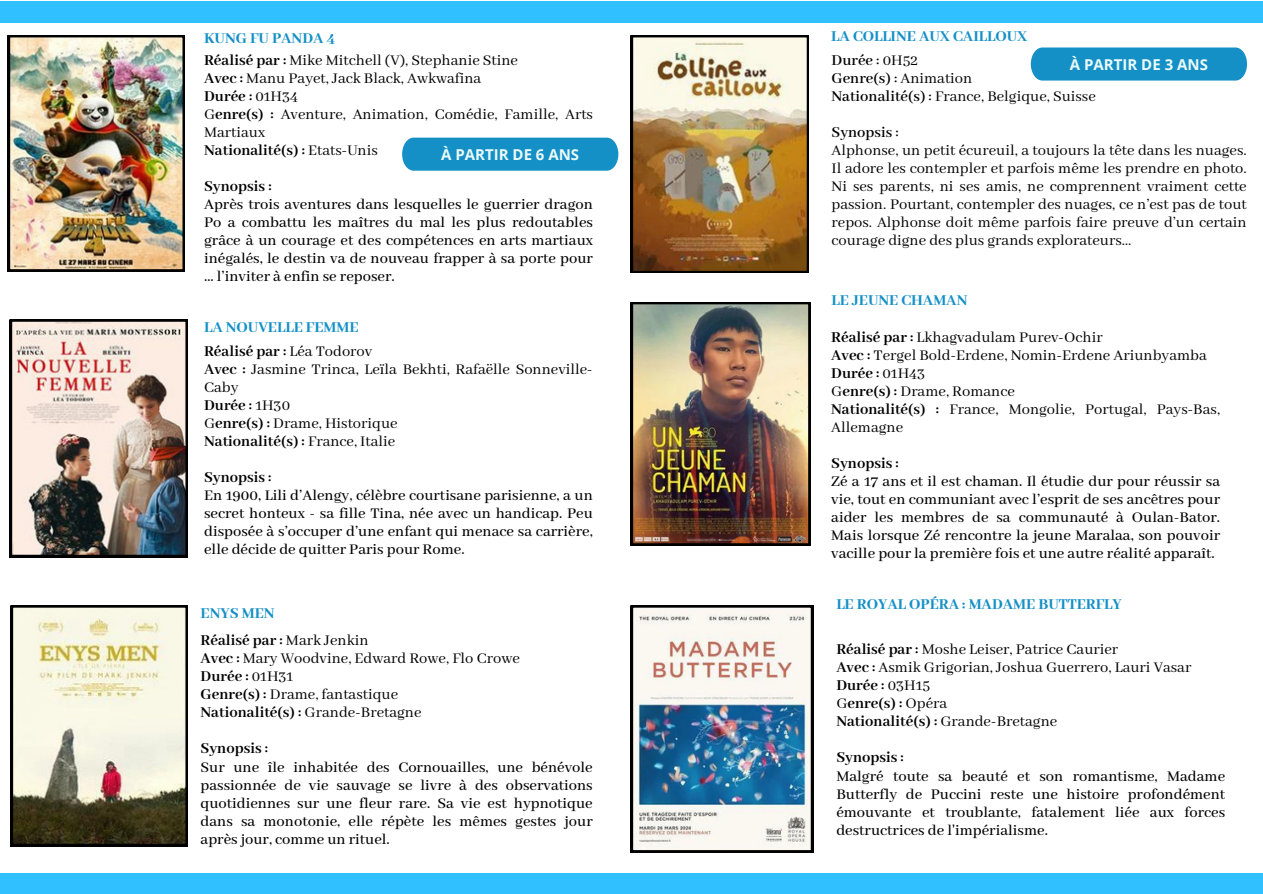
<style>
.page{position:relative;width:1263px;height:894px;background:#fff}
.page>*{position:absolute;margin:0;border:0;box-sizing:border-box;transform-origin:0 0}
.t1{font:500 16.5px/18px "Abhaya Libre";color:#000}
.t2{font:16.5px/18px "Abhaya Libre";color:#000}
.t3{font:700 16.5px "Abhaya Libre";color:#000}
.t4{font:800 16.5px "Abhaya Libre";color:#1590c6}
.t5{font:600 16.5px "Abhaya Libre";color:#000}
.t6{font:700 15px "Open Sans";color:#eafafb}
.s1{font-weight:700}
.s2{font-weight:400}
.s3{font-weight:600}
</style>
<div class="page">
<div style="left:0;top:1px;width:1263px;height:22px;background:#30bfff"></div>
<div style="left:0;top:872px;width:1263px;height:21px;background:#30bfff"></div>
<img style="left:10px;top:319px;width:178px;height:238px">
<svg style="left:11px;top:605px;width:177px;height:240px"></svg>
<img style="left:631px;top:35px;width:178px;height:238px">
<img style="left:8px;top:35px;width:177px;height:236px">
<img style="left:631px;top:302px;width:179px;height:243px">
<img style="left:631px;top:605px;width:182px;height:246px">
<svg style="left:1031px;top:47px;width:216px;height:34px"></svg>
<div style="left:402px;top:138px;width:216px;height:33px;background:#1590c6"></div>
<p class="t4" style="left:204px;top:29px;width:133px">KUNG FU PANDA 4</p>
<p class="t2" style="left:204px;top:52px;width:315px"><span class="s1">Réalisé par :</span> Mike Mitchell (V), Stephanie Stine</p>
<p class="t2" style="left:204px;top:70px;width:279px"><span class="s1">Avec :</span> Manu Payet, Jack Black, Awkwafina</p>
<p class="t3" style="left:204px;top:87px;width:96px">Durée : <span class="s2">01H34</span></p>
<p class="t2" style="left:204px;top:106px;width:390px">G<span class="s1">enre(s) :</span> Aventure, Animation, Comédie, Famille, Arts<br>Martiaux</p>
<p class="t3" style="left:204px;top:141px;width:175px">Nationalité(s) : <span class="s2">Etats-Unis</span></p>
<h2 class="t1" style="left:204px;top:178px;width:390px"><span class="s1">Synopsis :<br></span>Après trois aventures dans lesquelles le guerrier dragon Po a combattu les maîtres du mal les plus redoutables grâce à un courage et des compétences en arts martiaux inégalés, le destin va de nouveau frapper à sa porte pour … l’inviter à enfin se reposer.</h2>
<h2 class="t6" style="left:441px;top:144px;width:139px">À PARTIR DE 6 ANS</h2>
<p class="t4" style="left:204px;top:318px;width:156px">LA NOUVELLE FEMME</p>
<p class="t3" style="left:204px;top:341px;width:170px">Réalisé par : <span class="s2">Léa Todorov</span></p>
<h2 class="t2" style="left:204px;top:360px;width:390px"><span class="s1">Avec :</span> Jasmine Trinca, Leïla Bekhti, Rafaëlle Sonneville-<br>Caby</h2>
<h1 class="t3" style="left:204px;top:395px;width:87px">Durée : <span class="s2">1H30</span></h1>
<p class="t2" style="left:204px;top:414px;width:195px">G<span class="s1">enre(s) :</span> Drame, Historique</p>
<h1 class="t3" style="left:204px;top:431px;width:193px">Nationalité(s) : <span class="s2">France, Italie</span></h1>
<h1 class="t1" style="left:204px;top:468px;width:390px"><span class="s1">Synopsis :<br></span>En 1900, Lili d’Alengy, célèbre courtisane parisienne, a un secret honteux - sa fille Tina, née avec un handicap. Peu disposée à s’occuper d’une enfant qui menace sa carrière, elle décide de quitter Paris pour Rome.</h1>
<p class="t4" style="left:201px;top:604px;width:76px">ENYS MEN</p>
<p class="t3" style="left:201px;top:631px;width:170px">Réalisé par : <span class="s2">Mark Jenkin</span></p>
<p class="t2" style="left:201px;top:650px;width:321px"><span class="s1">Avec :</span> Mary Woodvine, Edward Rowe, Flo Crowe</p>
<p class="t3" style="left:201px;top:667px;width:94px">Durée : <span class="s2">01H31</span></p>
<p class="t2" style="left:201px;top:686px;width:199px"><span class="s1">Genre(s) :</span> Drame, fantastique</p>
<h1 class="t3" style="left:201px;top:703px;width:222px">Nationalité(s) : <span class="s2">Grande-Bretagne</span></h1>
<p class="t1" style="left:201px;top:740px;width:394px"><span class="s1">Synopsis :<br></span>Sur une île inhabitée des Cornouailles, une bénévole passionnée de vie sauvage se livre à des observations quotidiennes sur une fleur rare. Sa vie est hypnotique dans sa monotonie, elle répète les mêmes gestes jour après jour, comme un rituel.</p>
<p class="t4" style="left:831px;top:27px;width:198px">LA COLLINE AUX CAILLOUX</p>
<p class="t5" style="left:831px;top:51px;width:88px">Durée : <span class="s2">0H52</span></p>
<p class="t5" style="left:831px;top:69px;width:142px">Genre(s) : <span class="s2">Animation</span></p>
<p class="t2" style="left:831px;top:88px;width:266px"><span class="s3">Nationalité(s) :</span> France, Belgique, Suisse</p>
<h2 class="t5" style="left:831px;top:123px;width:69px">Synopsis :</h2>
<h1 class="t2" style="left:831px;top:142px;width:417px;text-align:justify">Alphonse, un petit écureuil, a toujours la tête dans les nuages.<br>Il adore les contempler et parfois même les prendre en photo.<br>Ni ses parents, ni ses amis, ne comprennent vraiment cette passion. Pourtant, contempler des nuages, ce n’est pas de tout repos. Alphonse doit même parfois faire preuve d’un certain courage digne des plus grands explorateurs…</h1>
<p class="t6" style="left:1070px;top:54px;width:139px">À PARTIR DE 3 ANS</p>
<p class="t4" style="left:831px;top:291px;width:137px">LE JEUNE CHAMAN</p>
<p class="t2" style="left:831px;top:328px;width:273px"><span class="s1">Réalisé par :</span> Lkhagvadulam Purev-Ochir</p>
<p class="t2" style="left:831px;top:346px;width:377px"><span class="s1">Avec :</span> Tergel Bold-Erdene, Nomin-Erdene Ariunbyamba</p>
<h2 class="t3" style="left:831px;top:364px;width:96px">Durée : <span class="s2">01H43</span></h2>
<h1 class="t2" style="left:831px;top:382px;width:185px">G<span class="s1">enre(s) :</span> Drame, Romance</h1>
<p class="t2" style="left:831px;top:400px;width:390px"><span class="s1">Nationalité(s) :</span> France, Mongolie, Portugal, Pays-Bas,<br>Allemagne</p>
<p class="t1" style="left:831px;top:454px;width:390px"><span class="s1">Synopsis :<br></span>Zé a 17 ans et il est chaman. Il étudie dur pour réussir sa vie, tout en communiant avec l’esprit de ses ancêtres pour aider les membres de sa communauté à Oulan-Bator.<br>Mais lorsque Zé rencontre la jeune Maralaa, son pouvoir vacille pour la première fois et une autre réalité apparaît.</p>
<p class="t4" style="left:836px;top:594px;width:287px">LE ROYAL OPÉRA : MADAME BUTTERFLY</p>
<p class="t2" style="left:836px;top:641px;width:283px"><span class="s1">Réalisé par :</span> Moshe Leiser, Patrice Caurier</p>
<p class="t2" style="left:836px;top:659px;width:356px"><span class="s1">Avec :</span> Asmik Grigorian, Joshua Guerrero, Lauri Vasar</p>
<h1 class="t3" style="left:836px;top:676px;width:95px">Durée : <span class="s2">03H15</span></h1>
<p class="t3" style="left:836px;top:694px;width:112px"><span class="s2">G</span>enre(s) : <span class="s2">Opéra</span></p>
<p class="t3" style="left:836px;top:712px;width:222px">Nationalité(s) : <span class="s2">Grande-Bretagne</span></p>
<p class="t1" style="left:836px;top:749px;width:390px"><span class="s1">Synopsis :<br></span>Malgré toute sa beauté et son romantisme, Madame Butterfly de Puccini reste une histoire profondément émouvante et troublante, fatalement liée aux forces destructrices de l'impérialisme.</p>
</div>
